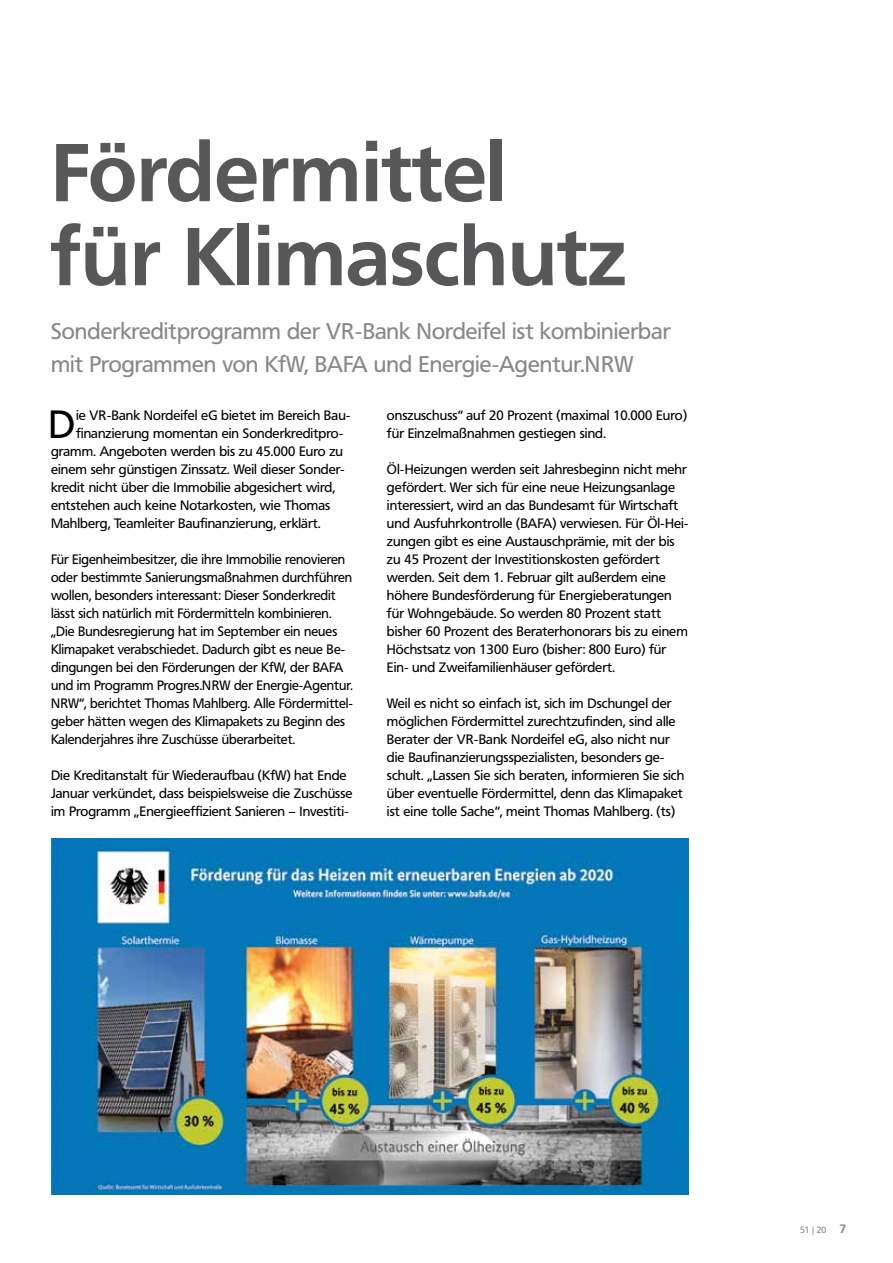
<style>
.page{position:relative;width:893px;height:1263px;background:#fff}
.page>*{position:absolute;margin:0;border:0;box-sizing:border-box;transform-origin:0 0}
.t1{font:700 81px/84px "Frutiger VR";color:#58585a}
.t2{font:39px "Frutiger VR";color:#000}
.t3{font:22.5px/33px "Frutiger VR";color:#87888a}
.t4{font:13.5px/18px "Frutiger VR";color:#000}
.t5{font:9px "Frutiger VR";color:#87888a}
.s1{font-weight:700;font-size:12px}
</style>
<div class="page">
<img style="left:51px;top:839px;width:638px;height:356px">
<h1 class="t1" style="left:51px;top:131px;width:577px">Fördermittel für Klimaschutz</h1>
<h3 class="t3" style="left:51px;top:315px;width:621px">Sonderkreditprogramm der VR-Bank Nordeifel ist kombinierbar mit Programmen von KfW, BAFA und Energie-Agentur.NRW</h3>
<h2 class="t2" style="left:49px;top:402px;width:28px">D</h2>
<p class="t4" style="left:76px;top:407px;width:276px">ie VR-Bank Nordeifel eG bietet im Bereich Bau-</p>
<p class="t4" style="left:387px;top:407px;width:302px">onszuschuss“ auf 20 Prozent (maximal 10.000 Euro) für Einzelmaßnahmen gestiegen sind.</p>
<p class="t4" style="left:387px;top:461px;width:303px">Öl-Heizungen werden seit Jahresbeginn nicht mehr gefördert. Wer sich für eine neue Heizungsanlage interessiert, wird an das Bundesamt für Wirtschaft und Ausfuhrkontrolle (BAFA) verwiesen. Für Öl-Hei&shy;zungen gibt es eine Austauschprämie, mit der bis zu 45 Prozent der Investitionskosten gefördert werden. Seit dem 1. Februar gilt außerdem eine höhere Bundesförderung für Energieberatungen für Wohngebäude. So werden 80 Prozent statt bisher 60 Prozent des Beraterhonorars bis zu einem Höchstsatz von 1300 Euro (bisher: 800 Euro) für Ein- und Zweifamilienhäuser gefördert.</p>
<p class="t4" style="left:387px;top:695px;width:299px">Weil es nicht so einfach ist, sich im Dschungel der möglichen Fördermittel zurechtzufinden, sind alle Berater der VR-Bank Nordeifel eG, also nicht nur die Baufinanzierungsspezialisten, besonders ge&shy;schult. „Lassen Sie sich beraten, informieren Sie sich über eventuelle Fördermittel, denn das Klimapaket ist eine tolle Sache“, meint Thomas Mahlberg. (ts)</p>
<p class="t4" style="left:76px;top:425px;width:269px">finanzierung momentan ein Sonderkreditpro-</p>
<p class="t4" style="left:51px;top:443px;width:294px">gramm. Angeboten werden bis zu 45.000 Euro zu</p>
<p class="t4" style="left:51px;top:461px;width:295px">einem sehr günstigen Zinssatz. Weil dieser Sonder-</p>
<p class="t4" style="left:51px;top:479px;width:286px">kredit nicht über die Immobilie abgesichert wird,</p>
<p class="t4" style="left:51px;top:497px;width:281px">entstehen auch keine Notarkosten, wie Thomas</p>
<p class="t4" style="left:51px;top:515px;width:271px">Mahlberg, Teamleiter Baufinanzierung, erklärt.</p>
<p class="t4" style="left:51px;top:551px;width:303px">Für Eigenheimbesitzer, die ihre Immobilie renovieren oder bestimmte Sanierungsmaßnahmen durchführen wollen, besonders interessant: Dieser Sonderkredit lässt sich natürlich mit Fördermitteln kombinieren. „Die Bundesregierung hat im September ein neues Klimapaket verabschiedet. Dadurch gibt es neue Be&shy;dingungen bei den Förderungen der KfW, der BAFA und im Programm Progres.NRW der Energie-Agentur.<br>NRW“, berichtet Thomas Mahlberg. Alle Fördermittel&shy;geber hätten wegen des Klimapakets zu Beginn des Kalenderjahres ihre Zuschüsse überarbeitet.</p>
<p class="t4" style="left:51px;top:767px;width:303px">Die Kreditanstalt für Wiederaufbau (KfW) hat Ende<br>Januar verkündet, dass beispielsweise die Zuschüsse im Programm „Energieeffizient Sanieren – Investiti-</p>
<p class="t5" style="left:800px;top:1224px;width:48px">51 | 20 <span class="s1">7</span></p>
</div>
